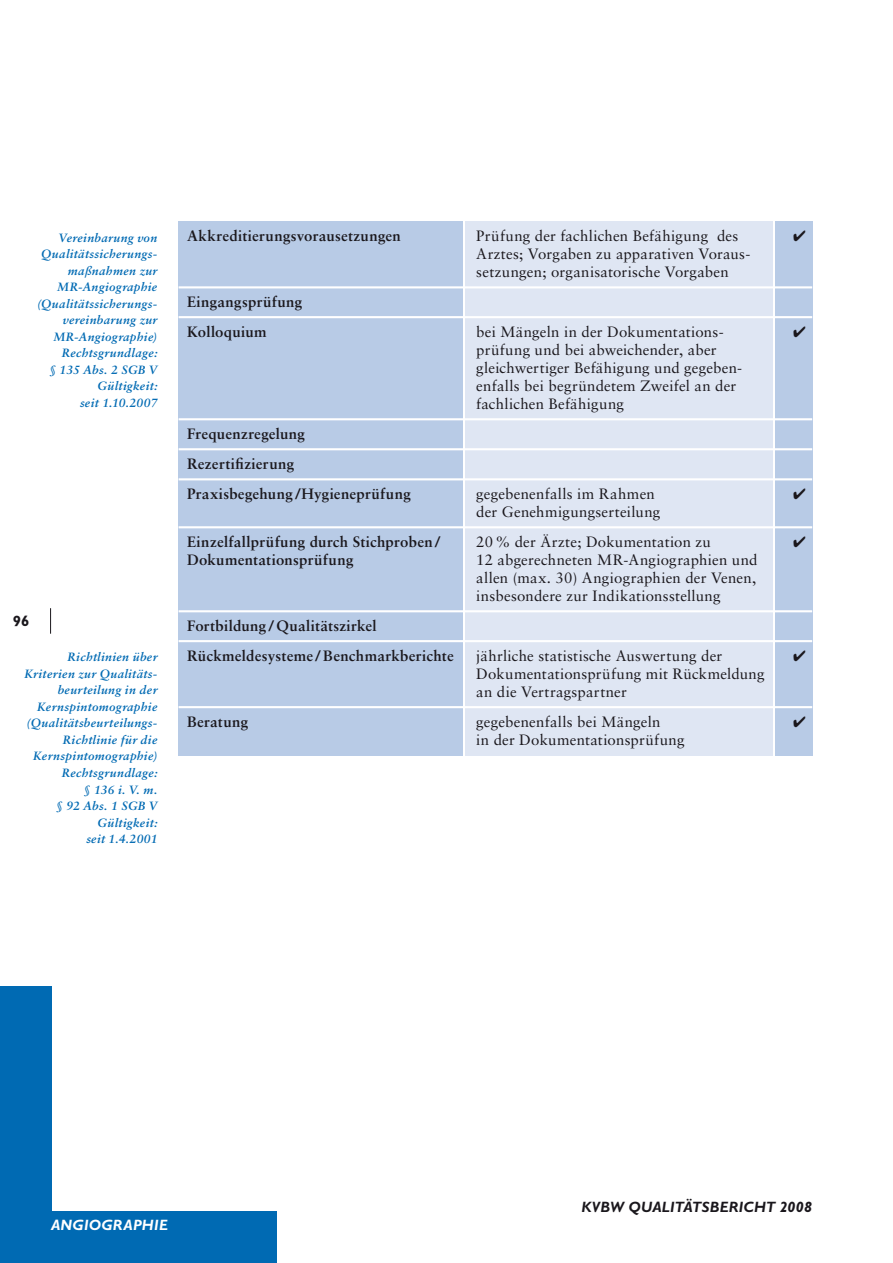
<style>
.page{position:relative;width:893px;height:1263px;background:#fff}
.page>*{position:absolute;margin:0;border:0;box-sizing:border-box;transform-origin:0 0}
.t1{font:15px/18px "Sabon";letter-spacing:.015em;color:#1a171c}
.t2{font:700 15px/30px "Sabon";letter-spacing:.02em;color:#1a171c}
.t3{font:italic 700 15px "Gill Sans";letter-spacing:.015em;color:#1a171c}
.t4{font:italic 700 15px "Gill Sans";letter-spacing:.02em;color:#fff}
.t5{font:700 15px "Gill Sans";color:#1a171c}
.t6{font:italic 700 12px/16.5px "Sabon";letter-spacing:.025em;color:#006ab3;text-align:right}
</style>
<div class="page">
<div style="left:0;top:986px;width:51px;height:277px;background:#006ab3"></div>
<div style="left:0;top:1212px;width:276px;height:51px;background:#006ab3"></div>
<svg style="left:50px;top:608px;width:1px;height:26px"></svg>
<div style="left:465px;top:221px;width:308px;height:535px;background:#dfe6f3"></div>
<div style="left:179px;top:221px;width:284px;height:535px;background:#b8cbe6"></div>
<div style="left:775px;top:221px;width:37px;height:535px;background:#b8cbe6"></div>
<hr style="left:179px;top:286px;width:633px;height:2px;background:#fff">
<hr style="left:179px;top:316px;width:633px;height:2px;background:#fff">
<hr style="left:179px;top:526px;width:633px;height:2px;background:#fff">
<hr style="left:179px;top:448px;width:633px;height:2px;background:#fff">
<hr style="left:179px;top:478px;width:633px;height:2px;background:#fff">
<hr style="left:179px;top:610px;width:633px;height:2px;background:#fff">
<hr style="left:179px;top:418px;width:633px;height:2px;background:#fff">
<hr style="left:179px;top:640px;width:633px;height:2px;background:#fff">
<hr style="left:179px;top:706px;width:633px;height:2px;background:#fff">
<p class="t6" style="left:37px;top:229px;width:121px">Vereinbarung von<br>Qualitätssicherungs&shy;maßnahmen zur<br>MR-Angiographie (Qualitätssicherungs&shy;vereinbarung zur<br>MR-Angiographie)<br>Rechtsgrundlage:<br>§ 135 Abs. 2 SGB V<br>Gültigkeit:<br>seit 1.10.2007</p>
<p class="t5" style="left:13px;top:612px;width:18px">96</p>
<p class="t6" style="left:25px;top:649px;width:134px">Richtlinien über<br>Kriterien zur Qualitäts&shy;beurteilung in der<br>Kernspintomographie (Qualitätsbeurteilungs-<br>Richtlinie für die<br>Kernspintomographie)<br>Rechtsgrundlage:<br>§ 136 i. V. m.<br>§ 92 Abs. 1 SGB V<br>Gültigkeit:<br>seit 1.4.2001</p>
<p class="t2" style="left:187px;top:221px;width:215px">Akkreditierungsvorausetzungen</p>
<p class="t1" style="left:476px;top:227px;width:264px">Prüfung der fachlichen Befähigung des</p>
<p class="t1" style="left:476px;top:245px;width:276px">Arztes; Vorgaben zu apparativen Voraus&shy;setzungen; organisatorische Vorgaben</p>
<p class="t2" style="left:187px;top:287px;width:117px">Eingangsprüfung<br>Kolloquium</p>
<p class="t1" style="left:476px;top:323px;width:249px">bei Mängeln in der Dokumentations-</p>
<p class="t1" style="left:476px;top:341px;width:268px">prüfung und bei abweichender, aber gleichwertiger Befähigung und gegeben&shy;enfalls bei begründetem Zweifel an der fachlichen Befähigung</p>
<p class="t2" style="left:187px;top:419px;width:225px">Frequenzregelung<br>Rezertifizierung<br>Praxisbegehung /Hygieneprüfung</p>
<p class="t1" style="left:476px;top:485px;width:180px">gegebenenfalls im Rahmen</p>
<p class="t1" style="left:476px;top:503px;width:186px">der Genehmigungserteilung</p>
<p class="t2" style="left:187px;top:527px;width:255px">Einzelfallprüfung durch Stichproben /</p>
<p class="t1" style="left:476px;top:533px;width:236px">20% der Ärzte; Dokumentation zu</p>
<p class="t2" style="left:187px;top:545px;width:168px">Dokumentationsprüfung</p>
<p class="t1" style="left:476px;top:551px;width:283px;text-align:justify">12 abgerechneten MR-Angiographien und allen (max. 30) Angiographien der Venen, insbesondere zur Indikationsstellung</p>
<p class="t2" style="left:187px;top:611px;width:268px">Fortbildung / Qualitätszirkel<br>Rückmeldesysteme /Benchmarkberichte</p>
<p class="t1" style="left:476px;top:647px;width:248px">jährliche statistische Auswertung der</p>
<p class="t1" style="left:476px;top:665px;width:290px">Dokumentationsprüfung mit Rückmeldung an die Vertragspartner</p>
<p class="t2" style="left:187px;top:707px;width:63px">Beratung</p>
<p class="t1" style="left:476px;top:713px;width:186px">gegebenenfalls bei Mängeln</p>
<p class="t1" style="left:476px;top:731px;width:210px">in der Dokumentationsprüfung</p>
<p class="t4" style="left:51px;top:1216px;width:118px">ANGIOGRAPHIE</p>
<p class="t3" style="left:581px;top:1198px;width:232px">KVBW QUALITÄTSBERICHT 2008</p>
</div>
